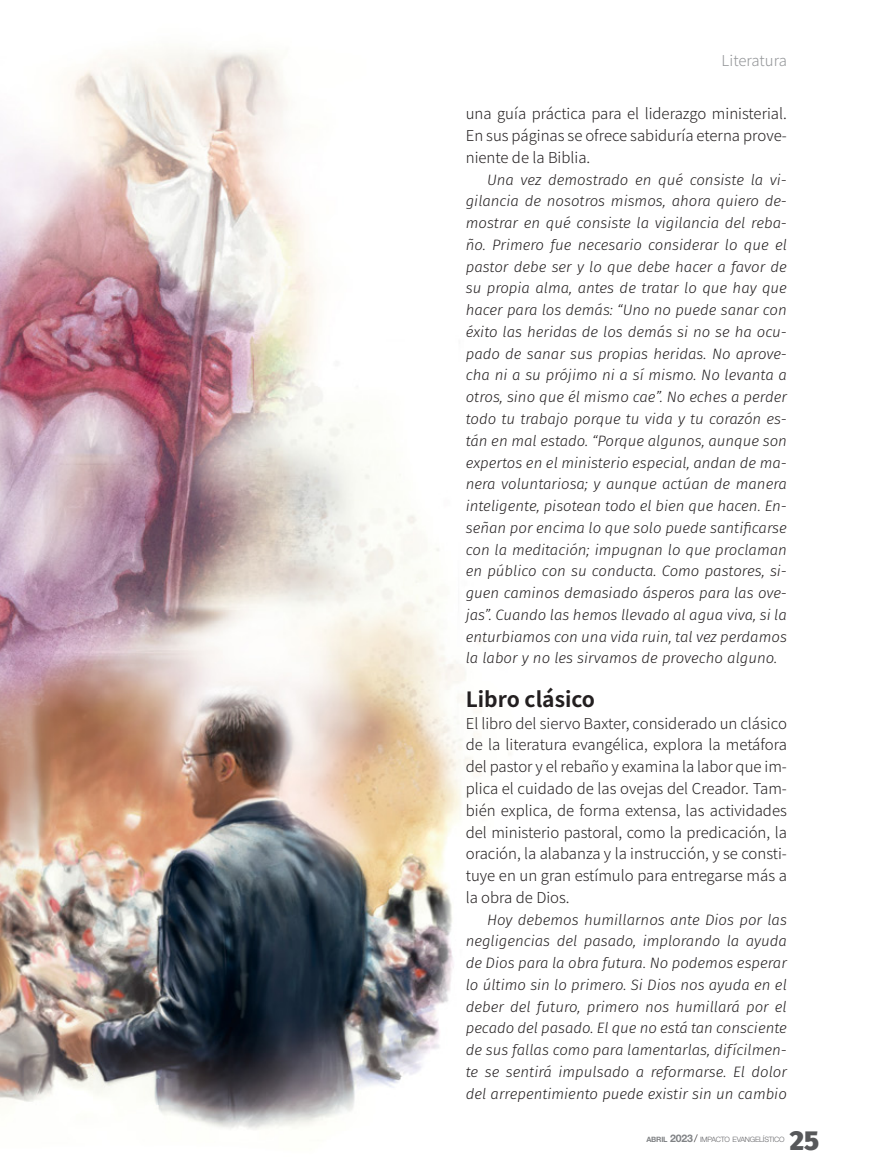
<style>
.page{position:relative;width:872px;height:1170px;background:#fff}
.page>*{position:absolute;margin:0;border:0;box-sizing:border-box;transform-origin:0 0}
.t1{font:900 27px "Fira Sans";color:#57585a}
.INTERTITULO{font:700 21px "Noto Sans JP";color:#231f20}
.Texto_Cursivo{font:italic 300 15px/21.8px "Fira Sans";color:#231f20;text-align:justify}
.TEXTO{font:300 15px/21.8px "Noto Sans JP";color:#231f20;text-align:justify}
.Cabezales{font:300 15px "Noto Sans JP";color:#939598}
.t2{font:300 7.35px "Helvetica Neue LT Std";letter-spacing:-.03em;color:#636366}
.s1{font-weight:700;color:#808285}
.s2{font-weight:700;font-size:10.5px;color:#808285}
.s3{font-size:10.5px;color:#231f20}
</style>
<div class="page">
<img style="left:0;top:49px;width:495px;height:1081px">
<p class="Cabezales" style="left:721px;top:52px;width:67px">Literatura</p>
<p class="TEXTO" style="left:466px;top:103px;width:323px">una guía práctica para el liderazgo ministerial.<br>En sus páginas se ofrece sabiduría eterna prove&shy;niente de la Biblia.</p>
<p class="Texto_Cursivo" style="left:466px;top:168px;width:323px;text-indent:21px">Una vez demostrado en qué consiste la vi&shy;gilancia de nosotros mismos, ahora quiero de&shy;mostrar en qué consiste la vigilancia del reba&shy;ño. Primero fue necesario considerar lo que el pastor debe ser y lo que debe hacer a favor de su propia alma, antes de tratar lo que hay que hacer para los demás: “Uno no puede sanar con éxito las heridas de los demás si no se ha ocu&shy;pado de sanar sus propias heridas. No aprove&shy;cha ni a su prójimo ni a sí mismo. No levanta a otros, sino que él mismo cae”. No eches a perder todo tu trabajo porque tu vida y tu corazón es&shy;tán en mal estado. “Porque algunos, aunque son expertos en el ministerio especial, andan de ma&shy;nera voluntariosa; y aunque actúan de manera inteligente, pisotean todo el bien que hacen. En&shy;señan por encima lo que solo puede santificarse con la meditación; impugnan lo que proclaman en público con su conducta. Como pastores, si&shy;guen caminos demasiado ásperos para las ove&shy;jas”. Cuando las hemos llevado al agua viva, si la enturbiamos con una vida ruin, tal vez perdamos la labor y no les sirvamos de provecho alguno.</p>
<p class="INTERTITULO" style="left:466px;top:687px;width:131px">Libro clásico</p>
<p class="TEXTO" style="left:466px;top:712px;width:323px">El libro del siervo Baxter, considerado un clásico de la literatura evangélica, explora la metáfora del pastor y el rebaño y examina la labor que im&shy;plica el cuidado de las ovejas del Creador. Tam&shy;bién explica, de forma extensa, las actividades del ministerio pastoral, como la predicación, la oración, la alabanza y la instrucción, y se consti&shy;tuye en un gran estímulo para entregarse más a la obra de Dios.</p>
<p class="Texto_Cursivo" style="left:466px;top:908px;width:323px;text-indent:21px">Hoy debemos humillarnos ante Dios por las negligencias del pasado, implorando la ayuda de Dios para la obra futura. No podemos esperar lo último sin lo primero. Si Dios nos ayuda en el deber del futuro, primero nos humillará por el pecado del pasado. El que no está tan consciente de sus fallas como para lamentarlas, difícilmen&shy;te se sentirá impulsado a reformarse. El dolor del arrepentimiento puede existir sin un cambio</p>
<p class="t2" style="left:646px;top:1134px;width:140px"><span class="s1">abril</span> <span class="s2">2023</span><span class="s3">/</span> IMPACTO EVANGELÍSTICO</p>
<h1 class="t1" style="left:790px;top:1116px;width:31px">25</h1>
</div>
